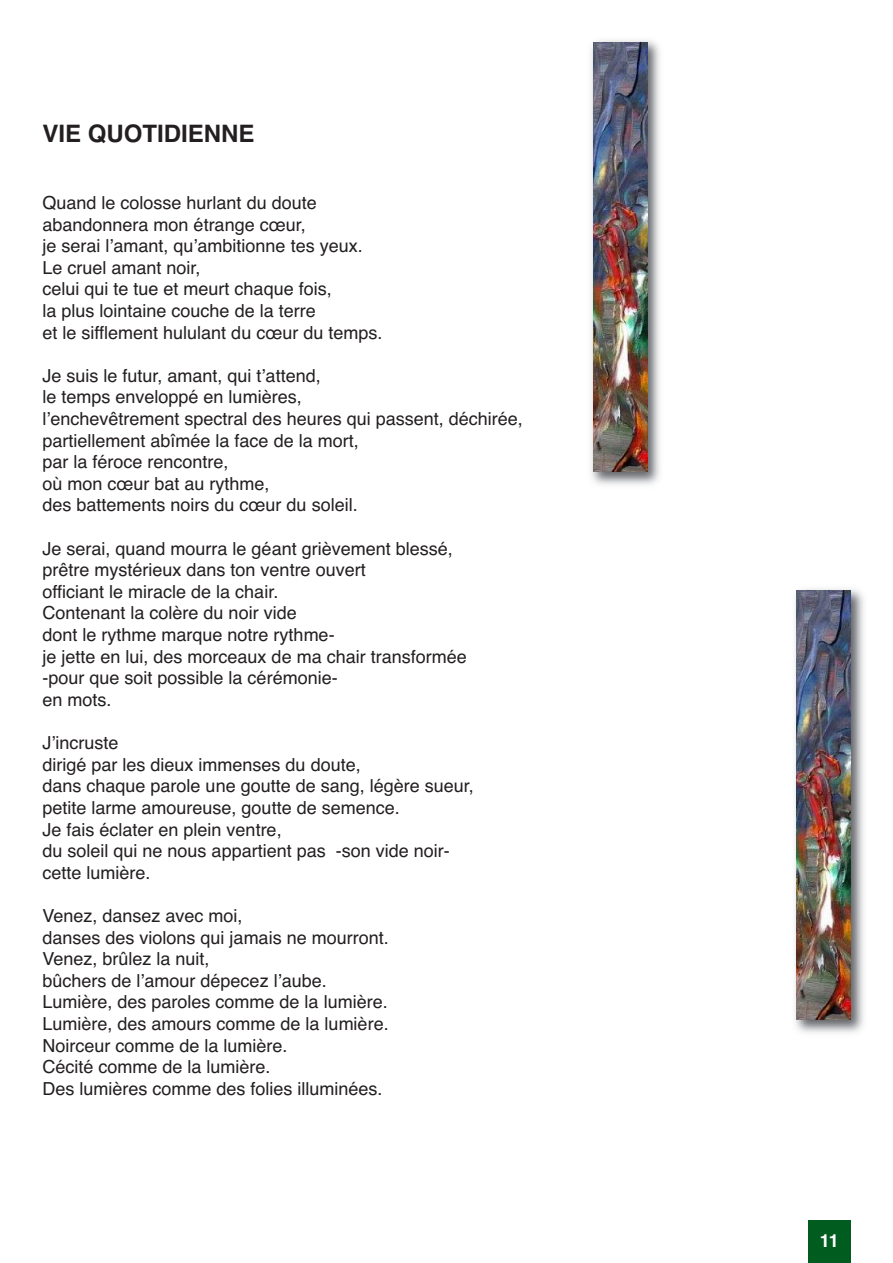
<style>
.page{position:relative;width:893px;height:1263px;background:#fff}
.page>*{position:absolute;margin:0;border:0;box-sizing:border-box;transform-origin:0 0}
.t1{font:700 24px "Helvetica";color:#231f20}
.t2{font:18px/21.6px "Helvetica";color:#231f20}
.t3{font:700 18px "Helvetica";color:#fff}
</style>
<div class="page">
<div style="left:808px;top:1220px;width:42px;height:43px;background:#015c20"></div>
<img style="left:591px;top:40px;width:69px;height:445px">
<img style="left:593px;top:43px;width:54px;height:428px">
<img style="left:795px;top:589px;width:69px;height:444px">
<img style="left:796px;top:591px;width:54px;height:428px">
<h1 class="t1" style="left:43px;top:119px;width:214px">vIE QUOTIDIENNE</h1>
<p class="t2" style="left:43px;top:192px;width:341px">Quand le colosse hurlant du doute abandonnera mon étrange cœur,<br>je serai l’amant, qu’ambitionne tes yeux.<br>Le cruel amant noir,<br>celui qui te tue et meurt chaque fois,<br>la plus lointaine couche de la terre<br>et le sifflement hululant du cœur du temps.</p>
<p class="t2" style="left:43px;top:365px;width:482px">Je suis le futur, amant, qui t’attend,<br>le temps enveloppé en lumières,<br>l’enchevêtrement spectral des heures qui passent, déchirée, partiellement abîmée la face de la mort,<br>par la féroce rencontre,<br>où mon cœur bat au rythme,<br>des battements noirs du cœur du soleil.</p>
<p class="t2" style="left:43px;top:538px;width:426px">Je serai, quand mourra le géant grièvement blessé, prêtre mystérieux dans ton ventre ouvert<br>officiant le miracle de la chair.<br>Contenant la colère du noir vide<br>dont le rythme marque notre rythme-<br>je jette en lui, des morceaux de ma chair transformée -pour que soit possible la cérémonie-<br>en mots.</p>
<p class="t2" style="left:43px;top:732px;width:433px">J’incruste<br>dirigé par les dieux immenses du doute,<br>dans chaque parole une goutte de sang, légère sueur, petite larme amoureuse, goutte de semence.<br>Je fais éclater en plein ventre,<br>du soleil qui ne nous appartient pas -son vide noir&shy;cette lumière.</p>
<p class="t2" style="left:43px;top:905px;width:348px">Venez, dansez avec moi,<br>danses des violons qui jamais ne mourront.<br>Venez, brûlez la nuit,<br>bûchers de l’amour dépecez l’aube.<br>Lumière, des paroles comme de la lumière.<br>Lumière, des amours comme de la lumière.<br>Noirceur comme de la lumière.<br>Cécité comme de la lumière.<br>Des lumières comme des folies illuminées.</p>
<p class="t3" style="left:820px;top:1230px;width:21px">11</p>
</div>
